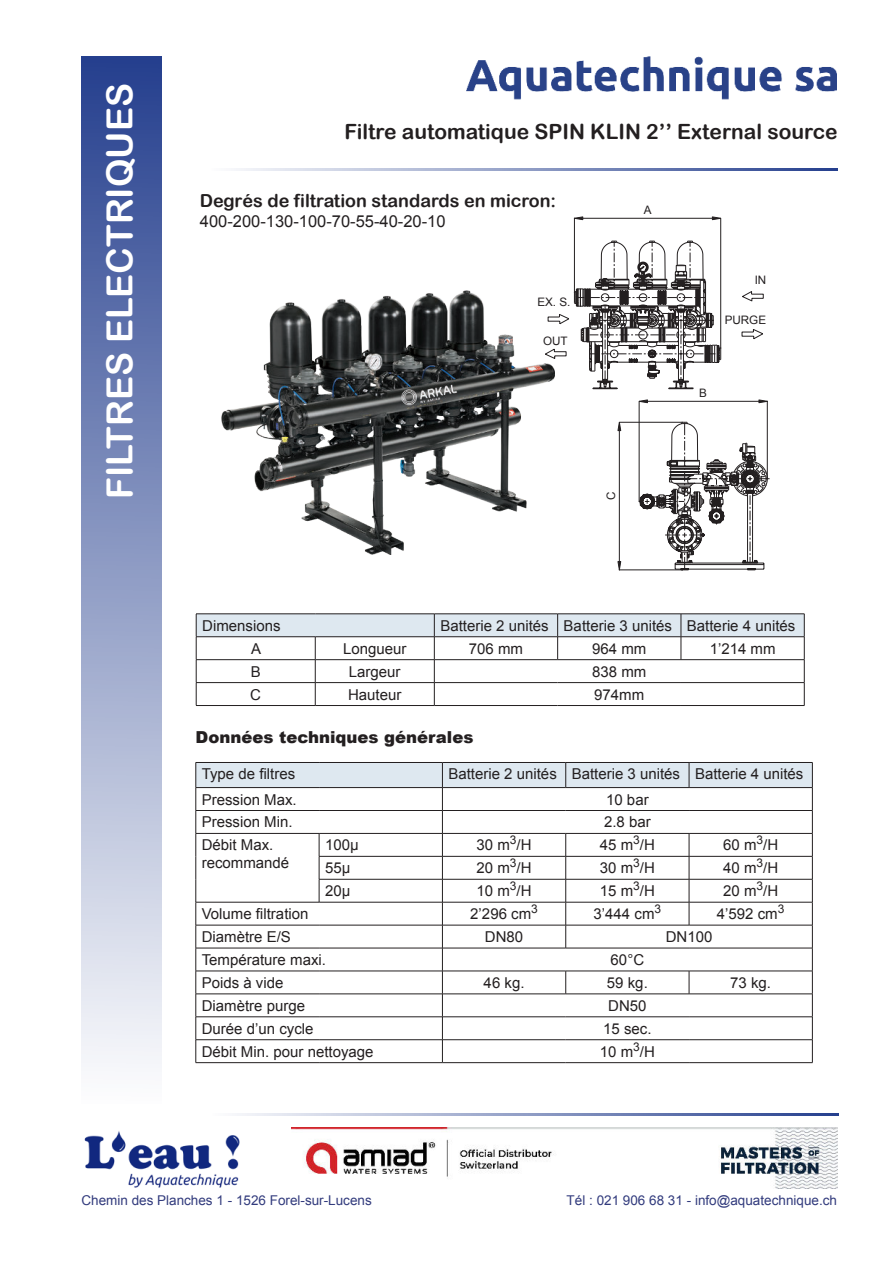
<style>
.page{position:relative;width:893px;height:1263px;background:#fff}
.page>*{position:absolute;margin:0;border:0;box-sizing:border-box;transform-origin:0 0}
.t1{font:36px "Arial Rounded MT Bold";color:#fff}
.t2{font:21px "Arial Rounded MT Bold";color:#231f20}
.t3{font:18px "Arial Rounded MT Bold";color:#231f20}
.t4{font:16.5px "Arial";color:#231f20}
.t5{font:900 16.5px "Arial";color:#231f20}
.t6{font:15px/18px "Arial";color:#231f20}
.t7{font:13.5px "Arial";color:#323b7d}
.t8{font:11.7px "Arial";color:#231f20}
</style>
<div class="page">
<div style="left:81px;top:56px;width:80px;height:1047px;background:linear-gradient(to bottom,#243f8d,#fdfdfe)"></div>
<img style="left:466px;top:56px;width:371px;height:44px">
<hr style="left:211px;top:168px;width:627px;height:2px;background:#253f8e">
<hr style="left:213px;top:1113px;width:626px;height:2px;background:#253f8e">
<img style="left:84px;top:1131px;width:156px;height:57px">
<img style="left:292px;top:1127px;width:546px;height:61px">
<hr style="left:196px;top:1062px;width:123px;height:1px;background:#231f20">
<hr style="left:319px;top:1062px;width:123px;height:1px;background:#231f20">
<svg style="left:196px;top:762px;width:617px;height:300px"></svg>
<hr style="left:442px;top:1062px;width:124px;height:1px;background:#231f20">
<hr style="left:566px;top:1062px;width:123px;height:1px;background:#231f20">
<hr style="left:689px;top:1062px;width:124px;height:1px;background:#231f20">
<svg style="left:554px;top:217px;width:209px;height:172px"></svg>
<hr style="left:639px;top:401px;width:1px;height:100px;background:#231f20">
<hr style="left:767px;top:401px;width:1px;height:78px;background:#231f20">
<hr style="left:647px;top:401px;width:112px;height:1px;background:#231f20">
<svg style="left:639px;top:400px;width:8px;height:3px"></svg>
<svg style="left:759px;top:400px;width:9px;height:3px"></svg>
<hr style="left:619px;top:422px;width:63px;height:1px;background:#231f20">
<hr style="left:619px;top:570px;width:63px;height:1px;background:#231f20">
<hr style="left:619px;top:431px;width:1px;height:130px;background:#231f20">
<svg style="left:618px;top:422px;width:3px;height:9px"></svg>
<svg style="left:639px;top:422px;width:131px;height:149px"></svg>
<svg style="left:618px;top:561px;width:3px;height:10px"></svg>
<hr style="left:196px;top:613px;width:119px;height:1px;background:#231f20">
<hr style="left:315px;top:613px;width:119px;height:1px;background:#231f20">
<hr style="left:434px;top:613px;width:124px;height:1px;background:#231f20">
<hr style="left:558px;top:613px;width:123px;height:1px;background:#231f20">
<hr style="left:681px;top:613px;width:123px;height:1px;background:#231f20">
<svg style="left:196px;top:614px;width:609px;height:91px"></svg>
<hr style="left:196px;top:705px;width:119px;height:1px;background:#231f20">
<hr style="left:315px;top:705px;width:119px;height:1px;background:#231f20">
<hr style="left:434px;top:705px;width:124px;height:1px;background:#231f20">
<hr style="left:558px;top:705px;width:123px;height:1px;background:#231f20">
<hr style="left:681px;top:705px;width:123px;height:1px;background:#231f20">
<img style="left:221px;top:290px;width:333px;height:264px">
<h1 class="t1" style="left:106px;top:499px;width:417px;rotate:-90deg">FILTRES ELECTRIQUES</h1>
<h2 class="t2" style="left:344px;top:124px;width:495px">Filtre automatique SPIN KLIN 2’’ External source</h2>
<p class="t3" style="left:200px;top:194px;width:358px">Degrés de filtration standards en micron:</p>
<p class="t4" style="left:200px;top:211px;width:247px">400-200-130-100-70-55-40-20-10</p>
<p class="t8" style="left:537px;top:295px;width:35px">EX. S.</p>
<p class="t8" style="left:543px;top:336px;width:26px">OUT</p>
<p class="t8" style="left:644px;top:206px;width:9px">A</p>
<p class="t8" style="left:606px;top:500px;width:10px;rotate:-90deg">C</p>
<p class="t8" style="left:755px;top:272px;width:13px">IN</p>
<p class="t8" style="left:725px;top:315px;width:43px">PURGE</p>
<p class="t8" style="left:699px;top:389px;width:9px">B</p>
<p class="t6" style="left:202px;top:618px;width:80px">Dimensions</p>
<p class="t6" style="left:440px;top:618px;width:357px">Batterie 2 unités Batterie 3 unités Batterie 4 unités</p>
<p class="t6" style="left:251px;top:641px;width:12px">A</p>
<p class="t6" style="left:343px;top:641px;width:65px">Longueur</p>
<p class="t6" style="left:469px;top:639px;width:56px">706 mm</p>
<p class="t6" style="left:592px;top:641px;width:56px">964 mm</p>
<p class="t6" style="left:710px;top:641px;width:67px">1’214 mm</p>
<p class="t6" style="left:251px;top:664px;width:12px">B</p>
<p class="t6" style="left:349px;top:664px;width:53px">Largeur</p>
<p class="t6" style="left:592px;top:664px;width:56px">838 mm</p>
<p class="t6" style="left:250px;top:687px;width:12px">C</p>
<p class="t6" style="left:348px;top:687px;width:55px">Hauteur</p>
<p class="t6" style="left:594px;top:685px;width:52px">974mm</p>
<p class="t5" style="left:196px;top:731px;width:279px">Données techniques générales</p>
<p class="t6" style="left:202px;top:765px;width:95px">Type de filtres</p>
<p class="t6" style="left:448px;top:766px;width:357px">Batterie 2 unités Batterie 3 unités Batterie 4 unités</p>
<p class="t6" style="left:202px;top:790px;width:97px">Pression Max.</p>
<p class="t6" style="left:606px;top:790px;width:44px">10 bar</p>
<p class="t6" style="left:202px;top:814px;width:92px">Pression Min.</p>
<p class="t6" style="left:604px;top:813px;width:48px">2.8 bar</p>
<p class="t6" style="left:202px;top:836px;width:89px">Débit Max. recommandé</p>
<p class="t6" style="left:325px;top:836px;width:35px">100μ</p>
<p class="t6" style="left:477px;top:837px;width:57px">30 m<sup>3</sup>/H</p>
<p class="t6" style="left:600px;top:837px;width:57px">45 m<sup>3</sup>/H</p>
<p class="t6" style="left:723px;top:837px;width:57px">60 m<sup>3</sup>/H</p>
<p class="t6" style="left:325px;top:859px;width:27px">55μ</p>
<p class="t6" style="left:477px;top:860px;width:57px">20 m<sup>3</sup>/H</p>
<p class="t6" style="left:600px;top:860px;width:57px">30 m<sup>3</sup>/H</p>
<p class="t6" style="left:723px;top:860px;width:57px">40 m<sup>3</sup>/H</p>
<p class="t6" style="left:325px;top:882px;width:27px">20μ</p>
<p class="t6" style="left:477px;top:883px;width:57px">10 m<sup>3</sup>/H</p>
<p class="t6" style="left:600px;top:883px;width:57px">15 m<sup>3</sup>/H</p>
<p class="t6" style="left:723px;top:883px;width:57px">20 m<sup>3</sup>/H</p>
<p class="t6" style="left:202px;top:905px;width:108px">Volume filtration</p>
<p class="t6" style="left:470px;top:906px;width:69px">2’296 cm<sup>3</sup></p>
<p class="t6" style="left:594px;top:906px;width:69px">3’444 cm<sup>3</sup></p>
<p class="t6" style="left:717px;top:906px;width:69px">4’592 cm<sup>3</sup></p>
<p class="t6" style="left:202px;top:928px;width:91px">Diamètre E/S</p>
<p class="t6" style="left:485px;top:928px;width:40px">DN80</p>
<p class="t6" style="left:666px;top:928px;width:48px">DN100</p>
<p class="t6" style="left:202px;top:951px;width:126px">Température maxi.</p>
<p class="t6" style="left:611px;top:952px;width:35px">60°C</p>
<p class="t6" style="left:202px;top:975px;width:83px">Poids à vide</p>
<p class="t6" style="left:484px;top:974px;width:42px">46 kg.</p>
<p class="t6" style="left:607px;top:974px;width:42px">59 kg.</p>
<p class="t6" style="left:730px;top:974px;width:42px">73 kg.</p>
<p class="t6" style="left:202px;top:998px;width:105px">Diamètre purge</p>
<p class="t6" style="left:608px;top:997px;width:40px">DN50</p>
<p class="t6" style="left:202px;top:1021px;width:113px">Durée d’un cycle</p>
<p class="t6" style="left:603px;top:1021px;width:50px">15 sec.</p>
<p class="t6" style="left:202px;top:1042px;width:173px">Débit Min. pour nettoyage</p>
<p class="t6" style="left:600px;top:1044px;width:57px">10 m<sup>3</sup>/H</p>
<p class="t7" style="left:81px;top:1195px;width:292px">Chemin des Planches 1 - 1526 Forel-sur-Lucens</p>
<p class="t7" style="left:567px;top:1195px;width:272px">Tél : 021 906 68 31 - info@aquatechnique.ch</p>
</div>
